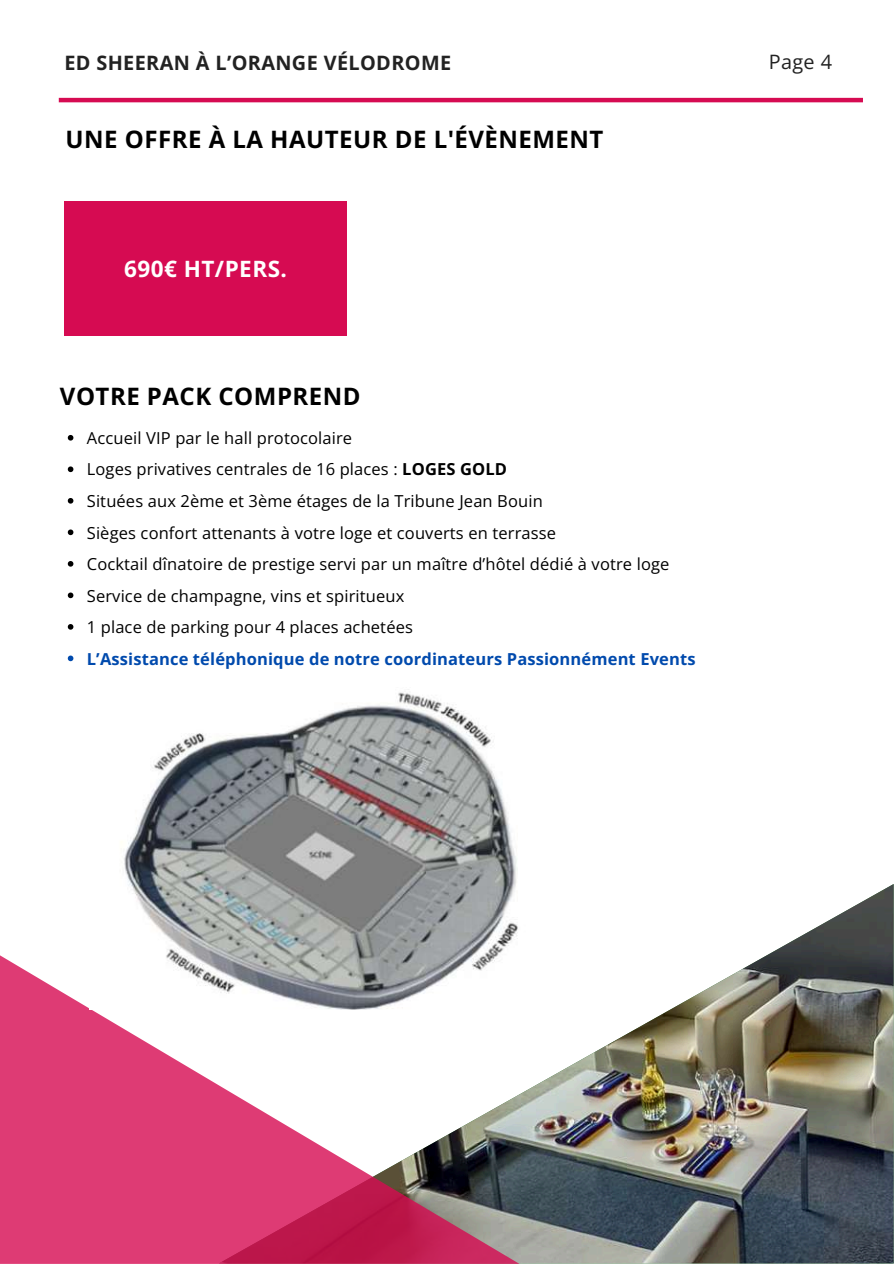
<style>
.page{position:relative;width:894px;height:1264px;background:#fff}
.page>*{position:absolute;margin:0;border:0;box-sizing:border-box;transform-origin:0 0}
.t1{font:700 24px "Open Sans";letter-spacing:.02em;color:#000}
.t2{font:700 22.5px "Open Sans";letter-spacing:.02em;color:#fff}
.t3{font:700 19.8px "Open Sans";letter-spacing:.02em;color:#222}
.t4{font:19.8px "Open Sans";color:#222}
.t5{font:16.5px/31.5px "Open Sans";letter-spacing:.01em;color:#000}
.t6{font:700 16.5px "Open Sans";letter-spacing:.01em;color:#004aad}
.s1{font-weight:700}
</style>
<div class="page">
<hr style="left:59px;top:98px;width:803px;height:4px;background:#d60b52">
<img style="left:519px;top:884px;width:374px;height:379px">
<svg style="left:0;top:955px;width:519px;height:308px;fill:#de3b74"></svg>
<div style="left:64px;top:201px;width:282px;height:134px;background:#d60b52"></div>
<img style="left:89px;top:692px;width:447px;height:317px">
<svg style="left:68px;top:435px;width:5px;height:5px"></svg>
<svg style="left:68px;top:466px;width:5px;height:6px"></svg>
<svg style="left:68px;top:498px;width:5px;height:5px"></svg>
<svg style="left:68px;top:529px;width:5px;height:6px"></svg>
<svg style="left:68px;top:561px;width:5px;height:5px"></svg>
<svg style="left:68px;top:592px;width:5px;height:6px"></svg>
<svg style="left:68px;top:624px;width:5px;height:5px"></svg>
<svg style="left:68px;top:655px;width:5px;height:6px"></svg>
<p class="t3" style="left:64px;top:48px;width:388px">ED SHEERAN À L’ORANGE VÉLODROME</p>
<p class="t4" style="left:768px;top:48px;width:65px">Page 4</p>
<h1 class="t1" style="left:65px;top:123px;width:539px">UNE OFFRE À LA HAUTEUR DE L'ÉVÈNEMENT</h1>
<h2 class="t2" style="left:124px;top:253px;width:164px">690€ HT/PERS.</h2>
<h1 class="t1" style="left:60px;top:379px;width:302px">VOTRE PACK COMPREND</h1>
<p class="t5" style="left:87px;top:422px;width:584px">Accueil VIP par le hall protocolaire<br>Loges privatives centrales de 16 places : <span class="s1">LOGES GOLD<br></span>Situées aux 2ème et 3ème étages de la Tribune Jean Bouin<br>Sièges confort attenants à votre loge et couverts en terrasse<br>Cocktail dînatoire de prestige servi par un maître d’hôtel dédié à votre loge Service de champagne, vins et spiritueux<br>1 place de parking pour 4 places achetées</p>
<p class="t6" style="left:87px;top:647px;width:610px">L’Assistance téléphonique de notre coordinateurs Passionnément Events</p>
</div>
